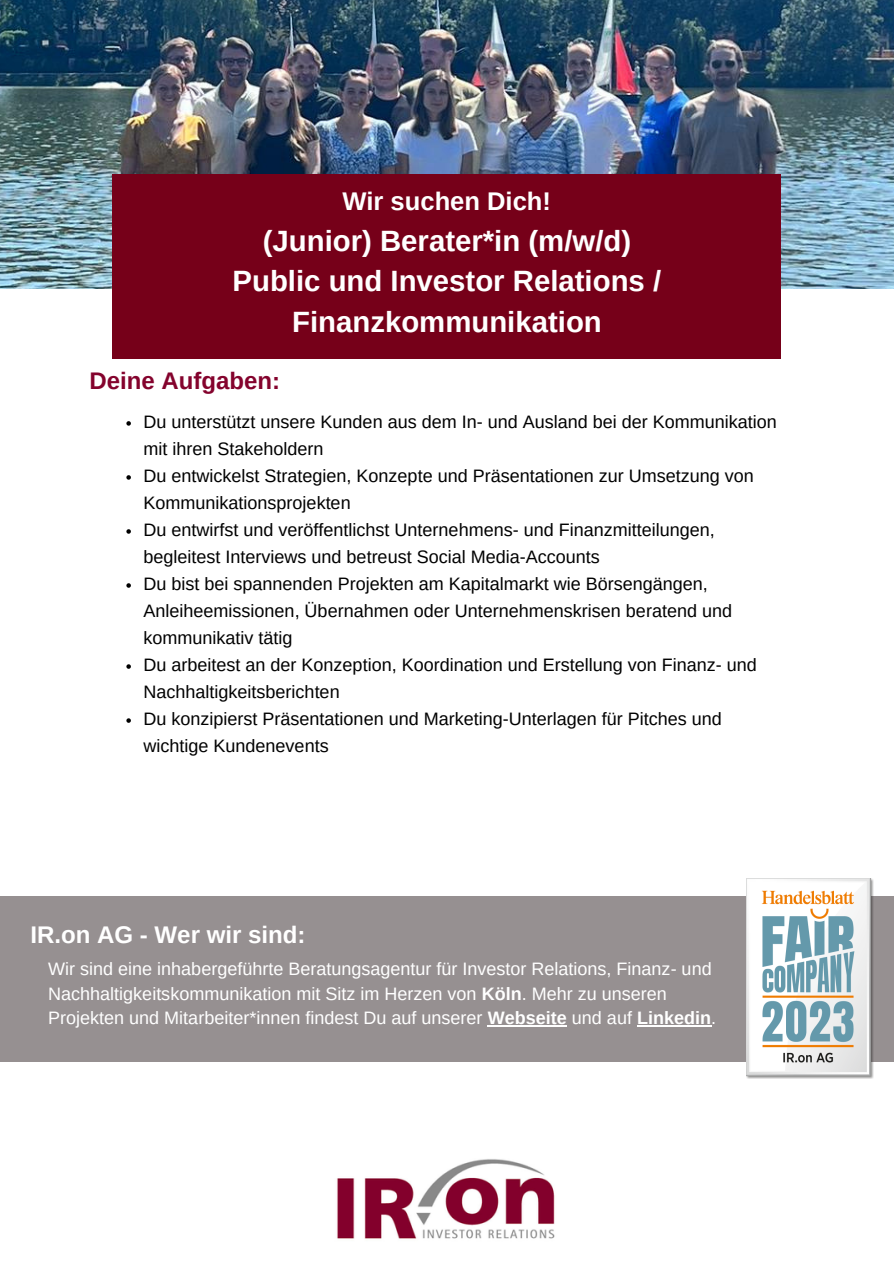
<style>
.page{position:relative;width:894px;height:1264px;background:#fff}
.page>*{position:absolute;margin:0;border:0;box-sizing:border-box;transform-origin:0 0}
.t1{font:700 29.4px/40.7px "Arimo";color:#fff;text-align:center}
.t2{font:700 25.5px "Arimo";color:#fff}
.t3{font:700 24px "Arimo";color:#fff}
.t4{font:700 24px "Arimo";color:#84032d}
.t5{font:18px/27px "Arimo";color:#000}
.t6{font:18px/24.8px "Arimo";color:#fff}
.s1{font-weight:700}
</style>
<div class="page">
<img style="left:0;top:0;width:893px;height:288px">
<div style="left:113px;top:174px;width:667px;height:184px;background:#760019"></div>
<div style="left:0;top:896px;width:893px;height:165px;background:#969091"></div>
<img style="left:337px;top:1159px;width:218px;height:80px">
<svg style="left:126px;top:421px;width:5px;height:4px"></svg>
<svg style="left:126px;top:475px;width:5px;height:4px"></svg>
<svg style="left:126px;top:529px;width:5px;height:4px"></svg>
<svg style="left:126px;top:583px;width:5px;height:4px"></svg>
<svg style="left:126px;top:664px;width:5px;height:4px"></svg>
<svg style="left:126px;top:718px;width:5px;height:4px"></svg>
<hr style="left:487px;top:1025px;width:79px;height:1px;background:#fff">
<hr style="left:637px;top:1025px;width:74px;height:1px;background:#fff">
<img style="left:746px;top:878px;width:127px;height:200px">
<p class="t2" style="left:342px;top:186px;width:210px">Wir suchen Dich!</p>
<p class="t1" style="left:232px;top:220px;width:430px">(Junior) Berater*in (m/w/d)<br>Public und Investor Relations /<br>Finanzkommunikation</p>
<p class="t4" style="left:89px;top:368px;width:192px">Deine Aufgaben:</p>
<h2 class="t5" style="left:143px;top:408px;width:634px">Du unterstützt unsere Kunden aus dem In- und Ausland bei der Kommunikation mit ihren Stakeholdern</h2>
<p class="t5" style="left:143px;top:462px;width:611px">Du entwickelst Strategien, Konzepte und Präsentationen zur Umsetzung von<br>Kommunikationsprojekten</p>
<p class="t5" style="left:143px;top:516px;width:572px">Du entwirfst und veröffentlichst Unternehmens- und Finanzmitteilungen, begleitest Interviews und betreust Social Media-Accounts</p>
<p class="t5" style="left:143px;top:570px;width:590px">Du bist bei spannenden Projekten am Kapitalmarkt wie Börsengängen,<br>Anleiheemissionen, Übernahmen oder Unternehmenskrisen beratend und kommunikativ tätig</p>
<p class="t5" style="left:143px;top:651px;width:614px">Du arbeitest an der Konzeption, Koordination und Erstellung von Finanz- und<br>Nachhaltigkeitsberichten</p>
<p class="t5" style="left:143px;top:705px;width:579px">Du konzipierst Präsentationen und Marketing-Unterlagen für Pitches und wichtige Kundenevents</p>
<h2 class="t3" style="left:30px;top:921px;width:276px">IR.on AG - Wer wir sind:</h2>
<p class="t6" style="left:48px;top:956px;width:669px">Wir sind eine inhabergeführte Beratungsagentur für Investor Relations, Finanz- und<br>Nachhaltigkeitskommunikation mit Sitz im Herzen von <span class="s1">Köln</span>. Mehr zu unseren<br>Projekten und Mitarbeiter*innen findest Du auf unserer <span class="s1">Webseite</span> und auf <span class="s1">Linkedin</span>.</p>
</div>
